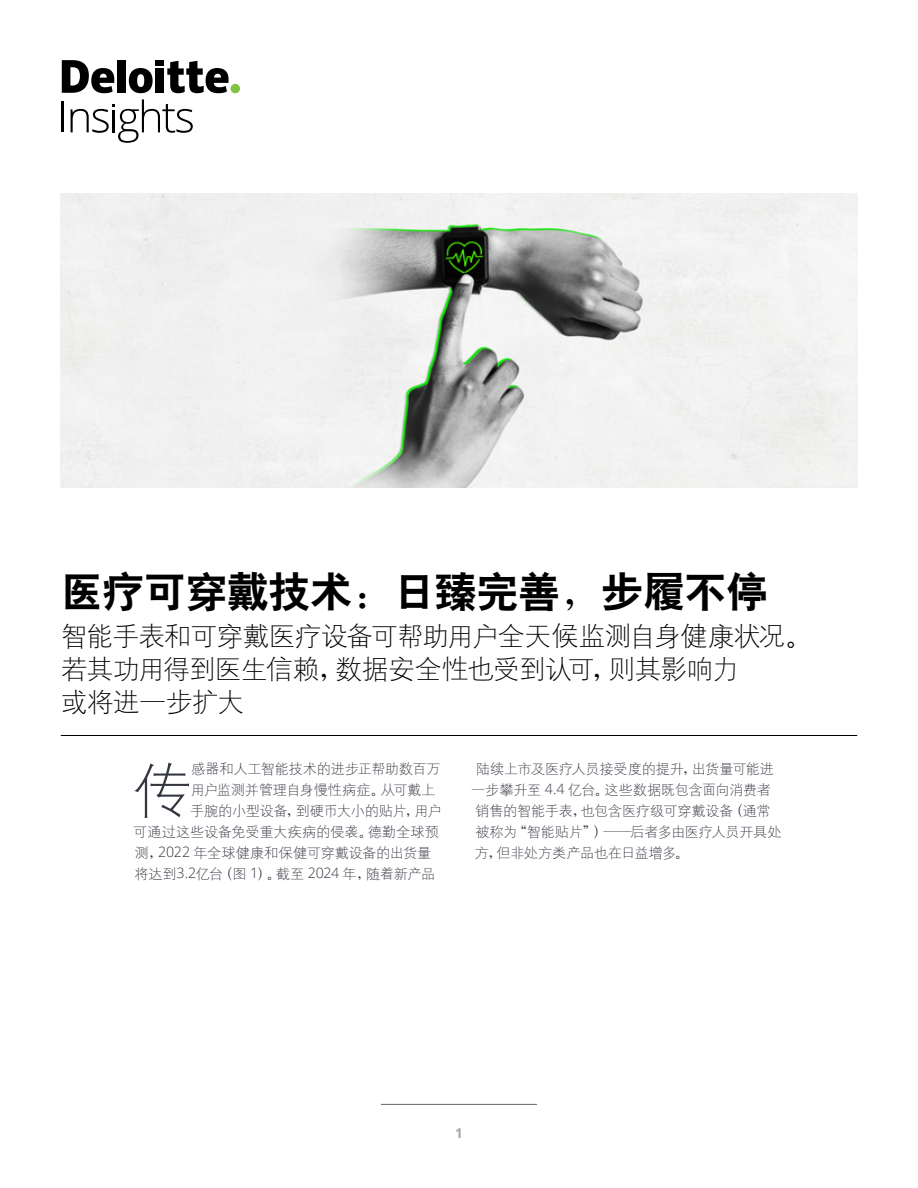
<style>
.page{position:relative;width:918px;height:1188px;background:#fff}
.page>*{position:absolute;margin:0;border:0;box-sizing:border-box;transform-origin:0 0}
.t1{font:60.15px "H Yg 1 gj";color:#333740}
.t2{font:42px "H Yb 2 gj";letter-spacing:-.01em;color:#000}
.t3{font:27px/33px "H Yg 1 gj";letter-spacing:-.04em;color:#000}
.t4{font:14.25px "H Yg 1 gj";letter-spacing:-.02em;color:#333740}
.t5{font:700 13.5px "Open Sans";color:#a3a7a9}
.s1{font-family:"H Ya 6 gj"}
.s2{font-family:"Open Sans";font-weight:300}
</style>
<div class="page">
<hr style="left:381px;top:1104px;width:156px;height:1px;background:#5f6369">
<img style="left:61px;top:194px;width:796px;height:293px">
<hr style="left:61px;top:735px;width:796px;height:1px;background:#000">
<div style="left:231px;top:84px;width:9px;height:9px;background:#80c341;border-radius:50%"></div>
<div style="left:117px;top:60px;width:9px;height:33px;background:#000"></div>
<svg style="left:129px;top:68px;width:24px;height:25px"></svg>
<div style="left:156px;top:68px;width:8px;height:25px;background:#000"></div>
<div style="left:156px;top:60px;width:8px;height:5px;background:#000"></div>
<svg style="left:167px;top:61px;width:62px;height:32px"></svg>
<svg style="left:62px;top:60px;width:52px;height:33px"></svg>
<hr style="left:62px;top:101px;width:2px;height:31px;background:#000">
<svg style="left:71px;top:99px;width:122px;height:44px"></svg>
<h2 class="t2" style="left:61px;top:570px;width:709px">医疗可穿戴技术<span class="s1">：</span>日臻完善<span class="s1">，</span>步履不停</h2>
<h3 class="t3" style="left:61px;top:619px;width:752px">智能手表和可穿戴医疗设备可帮助用户全天候监测自身健康状况<span class="s1">。</span>若其功用得到医生信赖<span class="s1">，</span>数据安全性也受到认可<span class="s1">，</span>则其影响力<br>或将进一步扩大</h3>
<h1 class="t1" style="left:132px;top:760px;width:62px">传</h1>
<p class="t4" style="left:191px;top:761px;width:251px">感器和人工智能技术的进步正帮助数百万</p>
<p class="t4" style="left:190px;top:782px;width:247px">用户监测并管理自身慢性病症<span class="s1">。</span>从可戴上</p>
<p class="t4" style="left:190px;top:803px;width:253px">手腕的小型设备<span class="s1">，</span>到硬币大小的贴片<span class="s1">，</span>用户</p>
<p class="t4" style="left:133px;top:824px;width:307px">可通过这些设备免受重大疾病的侵袭<span class="s1">。</span>德勤全球预</p>
<p class="t4" style="left:135px;top:845px;width:298px">测<span class="s1">，</span><span class="s2">2022</span> 年全球健康和保健可穿戴设备的出货量</p>
<p class="t4" style="left:134px;top:866px;width:303px">将达到<span class="s2">3.2</span>亿台<span class="s1">（</span>图 <span class="s2">1</span><span class="s1">）。</span>截至 <span class="s2">2024</span> 年<span class="s1">，</span>随着新产品</p>
<p class="t4" style="left:476px;top:761px;width:299px">陆续上市及医疗人员接受度的提升<span class="s1">，</span>出货量可能进</p>
<p class="t4" style="left:471px;top:782px;width:302px">一步攀升至 <span class="s2">4.4</span> 亿台<span class="s1">。</span>这些数据既包含面向消费者</p>
<p class="t4" style="left:475px;top:803px;width:297px">销售的智能手表<span class="s1">，</span>也包含医疗级可穿戴设备<span class="s1">（</span>通常</p>
<p class="t4" style="left:476px;top:824px;width:307px">被称为<span class="s1">“</span>智能贴片<span class="s1">”）——</span>后者多由医疗人员开具处</p>
<p class="t4" style="left:475px;top:845px;width:215px">方<span class="s1">，</span>但非处方类产品也在日益增多<span class="s1">。</span></p>
<p class="t5" style="left:455px;top:1123px;width:9px">1</p>
</div>
